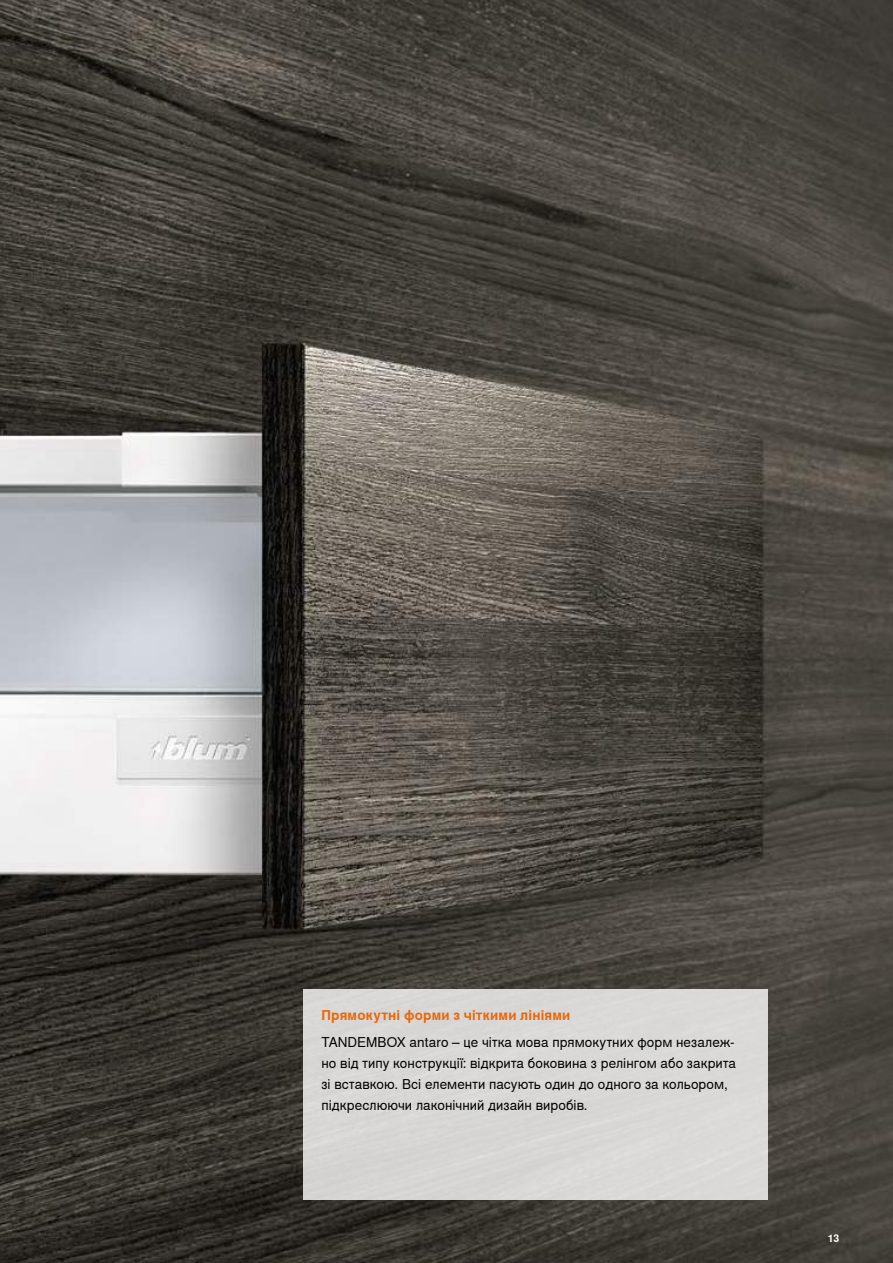
<style>
.page{position:relative;width:893px;height:1263px;background:#fff}
.page>*{position:absolute;margin:0;border:0;box-sizing:border-box;transform-origin:0 0}
.t1{font:13.5px/21px "Nimbus Sans Global";letter-spacing:.005em;color:#000}
.t2{font:700 13.5px "Nimbus Sans Global";letter-spacing:.015em;color:#ec6608}
.t3{font:700 10.5px "Nimbus Sans Global";color:#fff}
</style>
<div class="page">
<img style="left:0;top:0;width:893px;height:1263px">
<div style="left:304px;top:989px;width:464px;height:211px;background:#d8d8d6"></div>
<p class="t2" style="left:321px;top:1008px;width:250px">Прямокутні форми з чіткими лініями</p>
<p class="t1" style="left:321px;top:1032px;width:416px">TANDEMBOX antaro – це чітка мова прямокутних форм незалеж&shy;но від типу конструкції: відкрита боковина з релінгом або закрита зі вставкою. Всі елементи пасують один до одного за кольором, підкреслюючи лаконічний дизайн виробів.</p>
<p class="t3" style="left:828px;top:1232px;width:13px">13</p>
</div>
